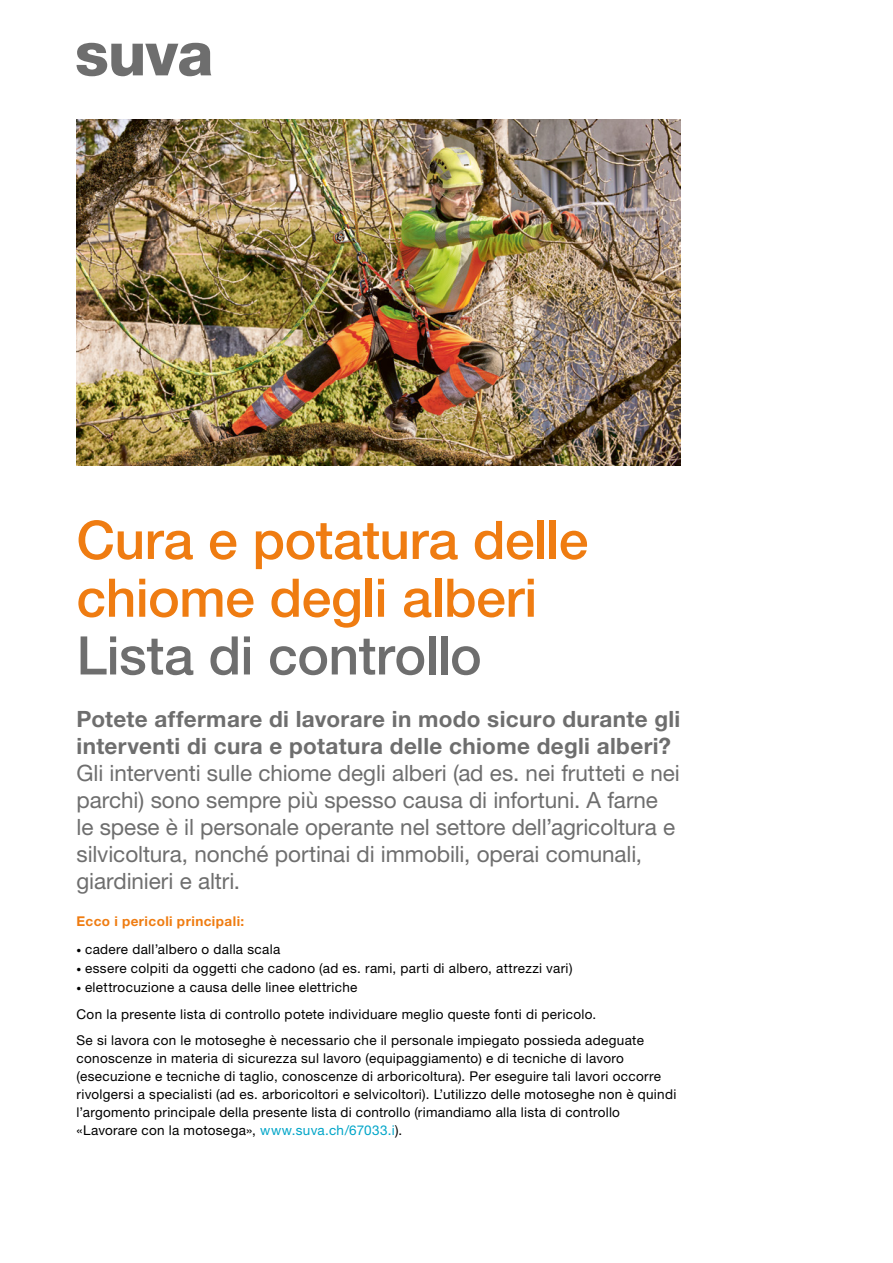
<style>
.page{position:relative;width:893px;height:1263px;background:#fff}
.page>*{position:absolute;margin:0;border:0;box-sizing:border-box;transform-origin:0 0}
.t1{font:500 53.25px/57.8px "Helvetica Neue LT Std";letter-spacing:-.01em;color:#ef7c11}
.t2{font:500 53.25px "Helvetica Neue LT Std";letter-spacing:-.01em;color:#6e6e6e}
.t3{font:22.5px/27px "Helvetica Neue LT Std";letter-spacing:-.005em;color:#6e6e6e}
.t4{font:700 22.5px/27px "Helvetica Neue LT Std";letter-spacing:.015em;color:#6e6e6e}
.t5{font:13.5px/18px "Helvetica Neue LT Std";letter-spacing:.025em;color:#000}
.t6{font:700 13.5px "Helvetica Neue LT Std";letter-spacing:.03em;color:#ef7c11}
.s1{font-weight:300;font-size:9.75px}
.s2{color:#00a5c8}
</style>
<div class="page">
<svg style="left:77px;top:43px;width:134px;height:33px"></svg>
<img style="left:77px;top:119px;width:603px;height:346px">
<h1 class="t1" style="left:77px;top:511px;width:513px">Cura e potatura delle chiome degli alberi</h1>
<h1 class="t2" style="left:77px;top:624px;width:407px">Lista di controllo</h1>
<h2 class="t4" style="left:77px;top:705px;width:605px">Potete affermare di lavorare in modo sicuro durante gli interventi di cura e potatura delle chiome degli alberi?</h2>
<p class="t3" style="left:77px;top:759px;width:605px">Gli interventi sulle chiome degli alberi (ad es. nei frutteti e nei parchi) sono sempre più spesso causa di infortuni. A farne le spese è il personale operante nel settore dell’agricoltura e silvicoltura, nonché portinai di immobili, operai comunali, giardinieri e altri.</p>
<p class="t6" style="left:77px;top:913px;width:169px">Ecco i pericoli principali:</p>
<p class="t5" style="left:77px;top:940px;width:205px"><span class="s1">•</span> cadere dall’albero o dalla scala</p>
<p class="t5" style="left:77px;top:959px;width:497px"><span class="s1">•</span> essere colpiti da oggetti che cadono (ad es. rami, parti di albero, attrezzi vari)</p>
<p class="t5" style="left:77px;top:974px;width:569px;line-height:26.5px"><span class="s1">•</span> elettrocuzione a causa delle linee elettriche<br>Con la presente lista di controllo potete individuare meglio queste fonti di pericolo.<br>Se si lavora con le motoseghe è necessario che il personale impiegato possieda adeguate</p>
<p class="t5" style="left:77px;top:1049px;width:601px">conoscenze in materia di sicurezza sul lavoro (equipaggiamento) e di tecniche di lavoro (esecuzione e tecniche di taglio, conoscenze di arboricoltura). Per eseguire tali lavori occorre rivolgersi a specialisti (ad es. arboricoltori e selvicoltori). L’utilizzo delle motoseghe non è quindi l’argomento principale della presente lista di controllo (rimandiamo alla lista di controllo «Lavorare con la motosega», <span class="s2">www.suva.ch/67033.i</span>).</p>
</div>
